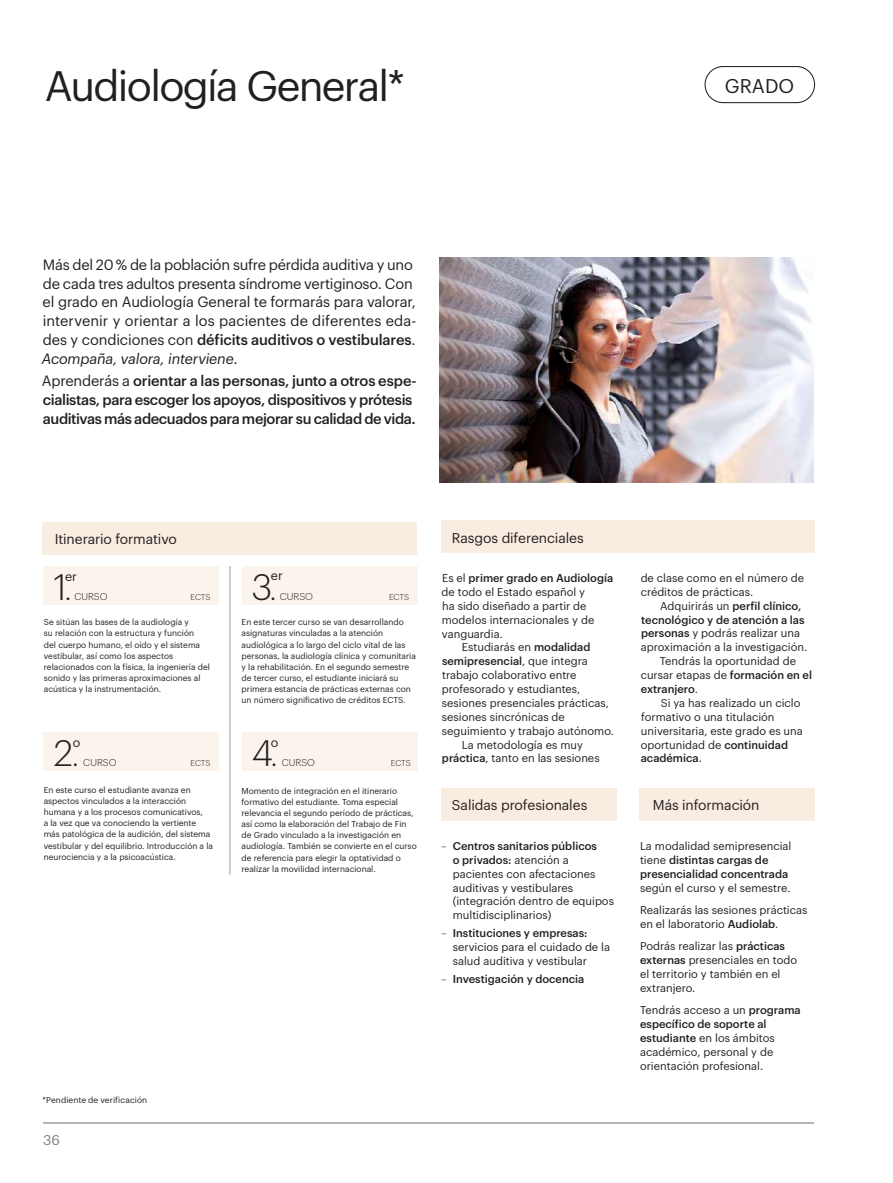
<style>
.page{position:relative;width:893px;height:1183px;background:#fff}
.page>*{position:absolute;margin:0;border:0;box-sizing:border-box;transform-origin:0 0}
.t1{font:41.7px "Graphik";letter-spacing:-.04em;color:#231f20}
.t2{font:300 36px "Graphik";color:#231f20}
.t3{font:19.5px "Graphik";color:#231f20}
.t4{font:14.55px/18.8px "Graphik";letter-spacing:-.01em;color:#231f20}
.t5{font:500 14.55px/18.8px "Graphik";letter-spacing:-.025em;color:#231f20}
.t6{font:13.95px "Graphik";letter-spacing:-.005em;color:#231f20}
.t7{font:13.95px "Graphik";color:#808285}
.t8{font:12.45px "Graphik";color:#231f20}
.t9{font:11.1px/14px "Graphik";color:#231f20}
.t10{font:500 11.1px/14px "Graphik";color:#231f20}
.t11{font:300 9.75px "Graphik";color:#231f20}
.t12{font:8.4px/11.1px "Graphik";color:#231f20}
.t13{font:300 8.4px "Graphik";letter-spacing:-.02em;color:#231f20}
.s1{font-weight:500}
.s2{font-style:italic}
.s3{font-weight:400}
.s4{font-size:31.95px}
.s5{font-weight:300}
</style>
<div class="page">
<hr style="left:43px;top:1122px;width:771px;height:1px;background:#6c6d70">
<div style="left:640px;top:788px;width:175px;height:32px;background:#f9ece0"></div>
<div style="left:441px;top:520px;width:374px;height:33px;background:#f9ece0"></div>
<div style="left:441px;top:788px;width:175px;height:32px;background:#f9ece0"></div>
<img style="left:439px;top:258px;width:374px;height:225px">
<div style="left:704px;top:66px;width:111px;height:37px;border:1px solid #231f20;border-radius:18px"></div>
<div style="left:43px;top:521px;width:374px;height:33px;background:#f9ece0"></div>
<hr style="left:230px;top:565px;width:1px;height:309px;background:#999b9e">
<div style="left:43px;top:565px;width:176px;height:39px;background:#fbf4ed"></div>
<div style="left:242px;top:565px;width:175px;height:39px;background:#fbf4ed"></div>
<div style="left:43px;top:732px;width:175px;height:38px;background:#fbf4ed"></div>
<div style="left:242px;top:732px;width:175px;height:38px;background:#fbf4ed"></div>
<h1 class="t1" style="left:45px;top:55px;width:362px">Audiología General*</h1>
<h3 class="t3" style="left:725px;top:71px;width:71px">GRADO</h3>
<p class="t4" style="left:42px;top:254px;width:376px">Más del 20 % de la población sufre pérdida auditiva y uno de cada tres adultos presenta síndrome vertiginoso. Con el grado en Audiología General te formarás para valorar, intervenir y orientar a los pacientes de diferentes eda&shy;des y condiciones con <span class="s1">déficits auditivos o vestibulares</span>.<br><span class="s2">Acompaña, valora, interviene</span>.</p>
<h3 class="t5" style="left:42px;top:370px;width:376px"><span class="s3">Aprenderás a</span> orientar a las personas, junto a otros espe&shy;cialistas, para escoger los apoyos, dispositivos y prótesis auditivas más adecuados para mejorar su calidad de vida.</h3>
<h3 class="t6" style="left:55px;top:528px;width:124px">Itinerario formativo</h3>
<h3 class="t6" style="left:452px;top:527px;width:133px">Rasgos diferenciales</h3>
<h2 class="t2" style="left:54px;top:560px;width:20px">1<span class="s4">.</span></h2>
<h3 class="t8" style="left:65px;top:567px;width:13px">er</h3>
<p class="t11" style="left:74px;top:589px;width:35px">CURSO</p>
<p class="t13" style="left:190px;top:590px;width:21px">ECTS</p>
<p class="t12" style="left:44px;top:616px;width:168px">Se sitúan las bases de la audiología y<br>su relación con la estructura y función<br>del cuerpo humano, el oído y el sistema vestibular, así como los aspectos relacionados con la física, la ingeniería del sonido y las primeras aproximaciones al acústica y la instrumentación.</p>
<h2 class="t2" style="left:54px;top:726px;width:27px">2<span class="s4">.</span></h2>
<h3 class="t8" style="left:73px;top:732px;width:9px">o</h3>
<p class="t11" style="left:83px;top:755px;width:35px">CURSO</p>
<p class="t13" style="left:190px;top:756px;width:21px">ECTS</p>
<h2 class="t2" style="left:252px;top:560px;width:27px">3<span class="s4">.</span></h2>
<h3 class="t8" style="left:271px;top:566px;width:13px">er</h3>
<p class="t11" style="left:280px;top:589px;width:35px">CURSO</p>
<p class="t13" style="left:389px;top:590px;width:21px">ECTS</p>
<p class="t12" style="left:242px;top:616px;width:176px">En este tercer curso se van desarrollando asignaturas vinculadas a la atención audiológica a lo largo del ciclo vital de las personas, la audiología clínica y comunitaria y la rehabilitación. En el segundo semestre de tercer curso, el estudiante iniciará su primera estancia de prácticas externas con un número significativo de créditos ECTS.</p>
<h3 class="t8" style="left:271px;top:732px;width:9px">o</h3>
<h2 class="t2" style="left:252px;top:726px;width:28px">4<span class="s4">.</span></h2>
<p class="t11" style="left:282px;top:755px;width:35px">CURSO</p>
<p class="t13" style="left:391px;top:756px;width:21px">ECTS</p>
<h3 class="t10" style="left:442px;top:570px;width:173px"><span class="s3">Es el</span> primer grado en Audiología</h3>
<h3 class="t9" style="left:442px;top:583px;width:145px">de todo el Estado español y</h3>
<h3 class="t9" style="left:442px;top:597px;width:146px">ha sido diseñado a partir de</h3>
<h3 class="t9" style="left:442px;top:611px;width:154px">modelos internacionales y de</h3>
<h3 class="t9" style="left:442px;top:625px;width:62px">vanguardia.</h3>
<h3 class="t9" style="left:462px;top:639px;width:130px">Estudiarás en <span class="s1">modalidad</span></h3>
<h3 class="t10" style="left:442px;top:653px;width:147px">semipresencial<span class="s3">, que integra</span></h3>
<h3 class="t9" style="left:442px;top:667px;width:136px">trabajo colaborativo entre</h3>
<h3 class="t9" style="left:442px;top:681px;width:140px">profesorado y estudiantes,</h3>
<h3 class="t9" style="left:442px;top:694px;width:169px">sesiones presenciales prácticas,</h3>
<h3 class="t9" style="left:442px;top:708px;width:124px">sesiones sincrónicas de</h3>
<h3 class="t9" style="left:442px;top:722px;width:174px">seguimiento y trabajo autónomo.</h3>
<h3 class="t9" style="left:462px;top:736px;width:123px">La metodología es muy</h3>
<h3 class="t9" style="left:442px;top:750px;width:159px"><span class="s1">práctica</span>, tanto en las sesiones</h3>
<h3 class="t9" style="left:641px;top:570px;width:165px">de clase como en el número de créditos de prácticas.</h3>
<h3 class="t10" style="left:660px;top:597px;width:143px"><span class="s3">Adquirirás un</span> perfil clínico,</h3>
<h3 class="t10" style="left:641px;top:611px;width:165px">tecnológico y de atención a las</h3>
<h3 class="t9" style="left:641px;top:625px;width:161px"><span class="s1">personas</span> y podrás realizar una</h3>
<h3 class="t9" style="left:641px;top:639px;width:168px">aproximación a la investigación.</h3>
<h3 class="t9" style="left:660px;top:653px;width:138px">Tendrás la oportunidad de</h3>
<h3 class="t9" style="left:641px;top:667px;width:173px">cursar etapas de <span class="s1">formación en el</span></h3>
<h3 class="t10" style="left:641px;top:681px;width:59px">extranjero<span class="s3">.</span></h3>
<h3 class="t9" style="left:661px;top:694px;width:141px">Si ya has realizado un ciclo</h3>
<h3 class="t9" style="left:641px;top:708px;width:135px">formativo o una titulación</h3>
<h3 class="t9" style="left:641px;top:722px;width:163px">universitaria, este grado es una</h3>
<h3 class="t9" style="left:641px;top:736px;width:149px">oportunidad de <span class="s1">continuidad</span></h3>
<h3 class="t10" style="left:641px;top:750px;width:63px">académica<span class="s3">.</span></h3>
<p class="t12" style="left:44px;top:783px;width:171px">En este curso el estudiante avanza en aspectos vinculados a la interacción humana y a los procesos comunicativos,<br>a la vez que va conociendo la vertiente más patológica de la audición, del sistema vestibular y del equilibrio. Introducción a la neurociencia y a la psicoacústica.</p>
<p class="t12" style="left:242px;top:784px;width:177px">Momento de integración en el itinerario formativo del estudiante. Toma especial relevancia el segundo período de prácticas, así como la elaboración del Trabajo de Fin de Grado vinculado a la investigación en audiología. También se convierte en el curso de referencia para elegir la optatividad o realizar la movilidad internacional.</p>
<h3 class="t6" style="left:452px;top:794px;width:137px">Salidas profesionales</h3>
<h3 class="t9" style="left:453px;top:837px;width:163px;text-indent:-12px"><span class="s5">–</span> <span class="s1">Centros sanitarios públicos<br>o privados:</span> atención a pacientes con afectaciones auditivas y vestibulares (integración dentro de equipos multidisciplinarios)</h3>
<h3 class="t9" style="left:453px;top:924px;width:159px;text-indent:-12px"><span class="s5">–</span> <span class="s1">Instituciones y empresas: </span>servicios para el cuidado de la salud auditiva y vestibular</h3>
<h3 class="t10" style="left:441px;top:970px;width:145px"><span class="s5">–</span> Investigación y docencia</h3>
<h3 class="t6" style="left:653px;top:794px;width:108px">Más información</h3>
<h3 class="t10" style="left:640px;top:837px;width:153px"><span class="s3">La modalidad semipresencial tiene</span> distintas cargas de presencialidad concentrada</h3>
<h3 class="t9" style="left:640px;top:875px;width:169px;line-height:22.4px">según el curso y el semestre.<br>Realizarás las sesiones prácticas</h3>
<h3 class="t9" style="left:640px;top:911px;width:147px;line-height:22.4px">en el laboratorio <span class="s1">Audiolab</span>.<br>Podrás realizar las <span class="s1">prácticas</span></h3>
<h3 class="t9" style="left:640px;top:951px;width:159px"><span class="s1">externas</span> presenciales en todo el territorio y también en el extranjero.</h3>
<h3 class="t9" style="left:640px;top:1002px;width:162px">Tendrás acceso a un <span class="s1">programa específico de soporte al estudiante</span> en los ámbitos académico, personal y de orientación profesional.</h3>
<p class="t12" style="left:42px;top:1092px;width:106px">*Pendiente de verificación</p>
<h3 class="t7" style="left:43px;top:1128px;width:18px">36</h3>
</div>
